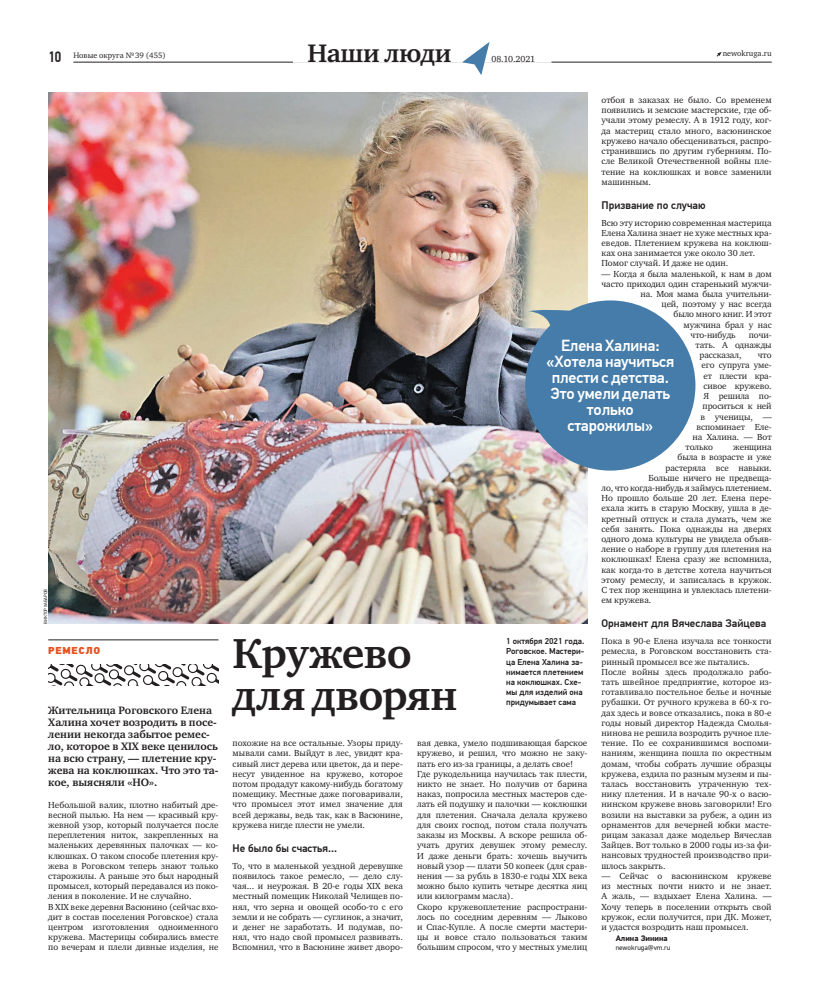
<style>
.page{position:relative;width:820px;height:993px;background:#fff}
.page>*{position:absolute;margin:0;border:0;box-sizing:border-box;transform-origin:0 0}
.t1{font:700 43px/42px "Charter ITC";letter-spacing:-.015em;color:#231f20}
.t2{font:700 26px "Charter ITC";letter-spacing:-.01em;color:#231f20}
.t3{font:500 16px/16px "PF Din Text Pro";letter-spacing:-.01em;color:#fff;text-align:center}
.t4{font:500 15px "PF Din Text Cond Pro";color:#231f20}
.t5{font:700 11px/12px "Charter ITC";color:#231f20}
.t6{font:500 11px "PF Din Text Pro";color:#231f20}
.t7{font:900 10px "PF Din Text Pro";letter-spacing:.07em;color:#e65120}
.t8{font:9px/10.2px "Charter ITC";color:#231f20}
.t9{font:500 8.5px/10.2px "PF Din Text Pro";color:#231f20}
.t10{font:8px "Charter ITC";color:#231f20}
.t11{font:700 8px "PF Din Text Pro";color:#231f20}
.t12{font:7px "PF Din Text Pro";color:#231f20}
.t13{font:4.5px "PF Din Text Pro";color:#231f20}
</style>
<div class="page">
<svg style="left:716px;top:52px;width:5px;height:5px"></svg>
<hr style="left:73px;top:62px;width:698px;height:1px;background:#231f20">
<div style="left:293px;top:43px;width:258px;height:20px;background:#fff"></div>
<svg style="left:462px;top:42px;width:27px;height:33px"></svg>
<img style="left:48px;top:93px;width:539px;height:530px">
<svg style="left:48px;top:664px;width:170px;height:21px"></svg>
<hr style="left:48px;top:639px;width:170px;height:1px;background:#231f20">
<div style="left:525px;top:300px;width:170px;height:170px;background:#457ca9;border-radius:50%"></div>
<svg style="left:528px;top:309px;width:45px;height:19px"></svg>
<h3 class="t4" style="left:48px;top:48px;width:15px">10</h3>
<h2 class="t2" style="left:307px;top:42px;width:146px">Наши люди</h2>
<p class="t10" style="left:722px;top:50px;width:51px">newokruga.ru</p>
<p class="t10" style="left:73px;top:52px;width:94px">Новые округа № 39 (455)</p>
<p class="t8" style="left:491px;top:55px;width:45px">08.10.2021</p>
<p class="t13" style="left:44px;top:623px;width:36px;rotate:-90deg">ВИКТОР ХАБАРОВ</p>
<p class="t7" style="left:48px;top:646px;width:54px">РЕМЕСЛО</p>
<p class="t5" style="left:48px;top:704px;width:172px">Жительница Роговского Елена<br>Халина хочет возродить в посе&shy;лении некогда забытое ремес&shy;ло, которое в XIX веке ценилось на всю страну, — плетение кру&shy;жева на коклюшках. Что это та&shy;кое, выясняли «НО».</p>
<p class="t8" style="left:48px;top:799px;width:172px">Небольшой валик, плотно набитый дре&shy;весной пылью. На нем — красивый кру&shy;жевной узор, который получается после переплетения ниток, закрепленных на маленьких деревянных палочках — ко&shy;клюшках. О таком способе плетения кру&shy;жева в Роговском теперь знают только старожилы. А раньше это был народный промысел, который передавался из поко&shy;ления в поколение. И не случайно.<br>В XIX веке деревня Васюнино (сейчас вхо&shy;дит в состав поселения Роговское) стала центром изготовления одноименного кружева. Мастерицы собирались вместе по вечерам и плели дивные изделия, не</p>
<p class="t8" style="left:601px;top:96px;width:172px;text-align:justify">отбоя в заказах не было. Со временем появились и земские мастерские, где об&shy;учали этому ремеслу. А в 1912 году, ког&shy;да мастериц стало много, васюнинское кружево начало обесцениваться, распро&shy;странившись по другим губерниям. По&shy;сле Великой Отечественной войны пле&shy;тение на коклюшках и вовсе заменили машинным.</p>
<p class="t6" style="left:601px;top:200px;width:106px">Призвание по случаю</p>
<p class="t8" style="left:601px;top:218px;width:172px">Всю эту историю современная мастерица Елена Халина знает не хуже местных кра&shy;еведов. Плетением кружева на коклюш&shy;ках она занимается уже около 30 лет.<br>Помог случай. И даже не один.</p>
<p class="t8" style="left:601px;top:269px;width:171px">— Когда я была маленькой, к нам в дом</p>
<p class="t8" style="left:601px;top:279px;width:172px">часто приходил один старенький мужчи-</p>
<p class="t8" style="left:640px;top:289px;width:132px">на. Моя мама была учительни-</p>
<p class="t8" style="left:661px;top:300px;width:111px">цей, поэтому у нас всегда</p>
<p class="t8" style="left:673px;top:310px;width:99px">было много книг. И этот</p>
<p class="t8" style="left:683px;top:320px;width:90px">мужчина брал у нас</p>
<p class="t8" style="left:690px;top:330px;width:47px">что-нибудь</p>
<p class="t8" style="left:748px;top:330px;width:24px">почи-</p>
<p class="t8" style="left:695px;top:340px;width:77px">тать. А однажды</p>
<p class="t8" style="left:699px;top:351px;width:44px">рассказал,</p>
<p class="t8" style="left:757px;top:351px;width:15px">что</p>
<p class="t8" style="left:701px;top:361px;width:71px">его супруга уме-</p>
<p class="t8" style="left:703px;top:371px;width:69px">ет плести кра-</p>
<p class="t8" style="left:703px;top:381px;width:70px">сивое кружево.</p>
<p class="t8" style="left:703px;top:391px;width:69px">Я решила по-</p>
<p class="t8" style="left:702px;top:402px;width:71px">проситься к ней</p>
<p class="t8" style="left:700px;top:412px;width:73px">в ученицы, —</p>
<p class="t8" style="left:696px;top:422px;width:77px">вспоминает Еле-</p>
<p class="t8" style="left:692px;top:432px;width:80px">на Халина. — Вот</p>
<p class="t8" style="left:685px;top:442px;width:29px">только</p>
<p class="t8" style="left:732px;top:442px;width:40px">женщина</p>
<p class="t8" style="left:677px;top:453px;width:96px">была в возрасте и уже</p>
<p class="t8" style="left:665px;top:463px;width:108px">растеряла все навыки.</p>
<p class="t8" style="left:648px;top:473px;width:125px">Больше ничего не предвеща-</p>
<p class="t8" style="left:601px;top:483px;width:171px">ло, что когда-нибудь я займусь плетением.</p>
<p class="t8" style="left:601px;top:493px;width:172px">Но прошло больше 20 лет. Елена пере-</p>
<p class="t8" style="left:601px;top:503px;width:172px">ехала жить в старую Москву, ушла в де-</p>
<p class="t8" style="left:601px;top:514px;width:172px">кретный отпуск и стала думать, чем же</p>
<p class="t8" style="left:601px;top:524px;width:171px">себя занять. Пока однажды на дверях</p>
<p class="t8" style="left:601px;top:534px;width:172px">одного дома культуры не увидела объяв-</p>
<p class="t8" style="left:601px;top:544px;width:172px">ление о наборе в группу для плетения на</p>
<p class="t8" style="left:601px;top:554px;width:172px">коклюшках! Елена сразу же вспомнила,</p>
<p class="t8" style="left:601px;top:565px;width:171px">как когда-то в детстве хотела научиться</p>
<p class="t8" style="left:601px;top:575px;width:172px">этому ремеслу, и записалась в кружок.</p>
<p class="t8" style="left:601px;top:585px;width:171px">С тех пор женщина и увлеклась плетени-</p>
<p class="t8" style="left:601px;top:595px;width:51px">ем кружева.</p>
<p class="t6" style="left:601px;top:619px;width:166px">Орнамент для Вячеслава Зайцева</p>
<p class="t8" style="left:601px;top:636px;width:172px">Пока в 90-е Елена изучала все тонкости ремесла, в Роговском восстановить ста&shy;ринный промысел все же пытались.<br>После войны здесь продолжало рабо&shy;тать швейное предприятие, которое из&shy;готавливало постельное белье и ночные рубашки. От ручного кружева в 60-х го&shy;дах здесь и вовсе отказались, пока в 80-е годы новый директор Надежда Смолья&shy;нинова не решила возродить ручное пле&shy;тение. По ее сохранившимся воспоми&shy;наниям, женщина пошла по окрестным домам, чтобы собрать лучшие образцы кружева, ездила по разным музеям и пы&shy;талась восстановить утраченную тех&shy;нику плетения. И в начале 90-х о васю&shy;нинском кружеве вновь заговорили! Его возили на выставки за рубеж, а один из орнаментов для вечерней юбки масте&shy;рицам заказал даже модельер Вячеслав Зайцев. Вот только в 2000 годы из-за фи&shy;нансовых трудностей производство при&shy;шлось закрыть.</p>
<p class="t8" style="left:601px;top:871px;width:172px;text-align:justify">— Сейчас о васюнинском кружеве из местных почти никто и не знает.<br>А жаль, — вздыхает Елена Халина. — Хочу теперь в поселении открыть свой кружок, если получится, при ДК. Может, и удастся возродить наш промысел.</p>
<p class="t11" style="left:615px;top:933px;width:53px">Алина Зинина</p>
<p class="t12" style="left:615px;top:944px;width:56px">newokruga@vm.ru</p>
<h3 class="t3" style="left:546px;top:339px;width:129px">Елена Халина: «Хотела научиться плести с детства.<br>Это умели делать только старожилы»</h3>
<h1 class="t1" style="left:232px;top:635px;width:226px">Кружево для дворян</h1>
<p class="t9" style="left:506px;top:636px;width:80px">1 октября 2021 года.<br>Роговское. Мастери&shy;ца Елена Халина за&shy;нимается плетением на коклюшках. Схе&shy;мы для изделий она придумывает сама</p>
<p class="t8" style="left:417px;top:738px;width:172px">вая девка, умело подшивающая барское кружево, и решил, что можно не заку&shy;пать его из-за границы, а делать свое!<br>Где рукодельница научилась так плести, никто не знает. Но получив от барина наказ, попросила местных мастеров сде&shy;лать ей подушку и палочки — коклюшки для плетения. Сначала делала кружево для своих господ, потом стала получать заказы из Москвы. А вскоре решила об&shy;учать других девушек этому ремеслу.<br>И даже деньги брать: хочешь выучить новый узор — плати 50 копеек (для срав&shy;нения — за рубль в 1830-е годы XIX века можно было купить четыре десятка яиц или килограмм масла).<br>Скоро кружевоплетение распространи&shy;лось по соседним деревням — Лыково и Спас-Купле. А после смерти мастери&shy;цы и вовсе стало пользоваться таким большим спросом, что у местных умелиц</p>
<p class="t8" style="left:232px;top:738px;width:172px;text-align:justify">похожие на все остальные. Узоры приду&shy;мывали сами. Выйдут в лес, увидят кра&shy;сивый лист дерева или цветок, да и пере&shy;несут увиденное на кружево, которое потом продадут какому-нибудь богатому помещику. Местные даже поговаривали, что промысел этот имел значение для всей державы, ведь так, как в Васюнине, кружева нигде плести не умели.</p>
<p class="t6" style="left:232px;top:843px;width:106px">Не было бы счастья...</p>
<p class="t8" style="left:232px;top:861px;width:172px;text-align:justify">То, что в маленькой уездной деревушке появилось такое ремесло, — дело слу&shy;чая... и неурожая. В 20-е годы XIX века местный помещик Николай Челищев по&shy;нял, что зерна и овощей особо-то с его земли и не собрать — суглинок, а значит, и денег не заработать. И подумав, по&shy;нял, что надо свой промысел развивать.<br>Вспомнил, что в Васюнине живет дворо-</p>
</div>
